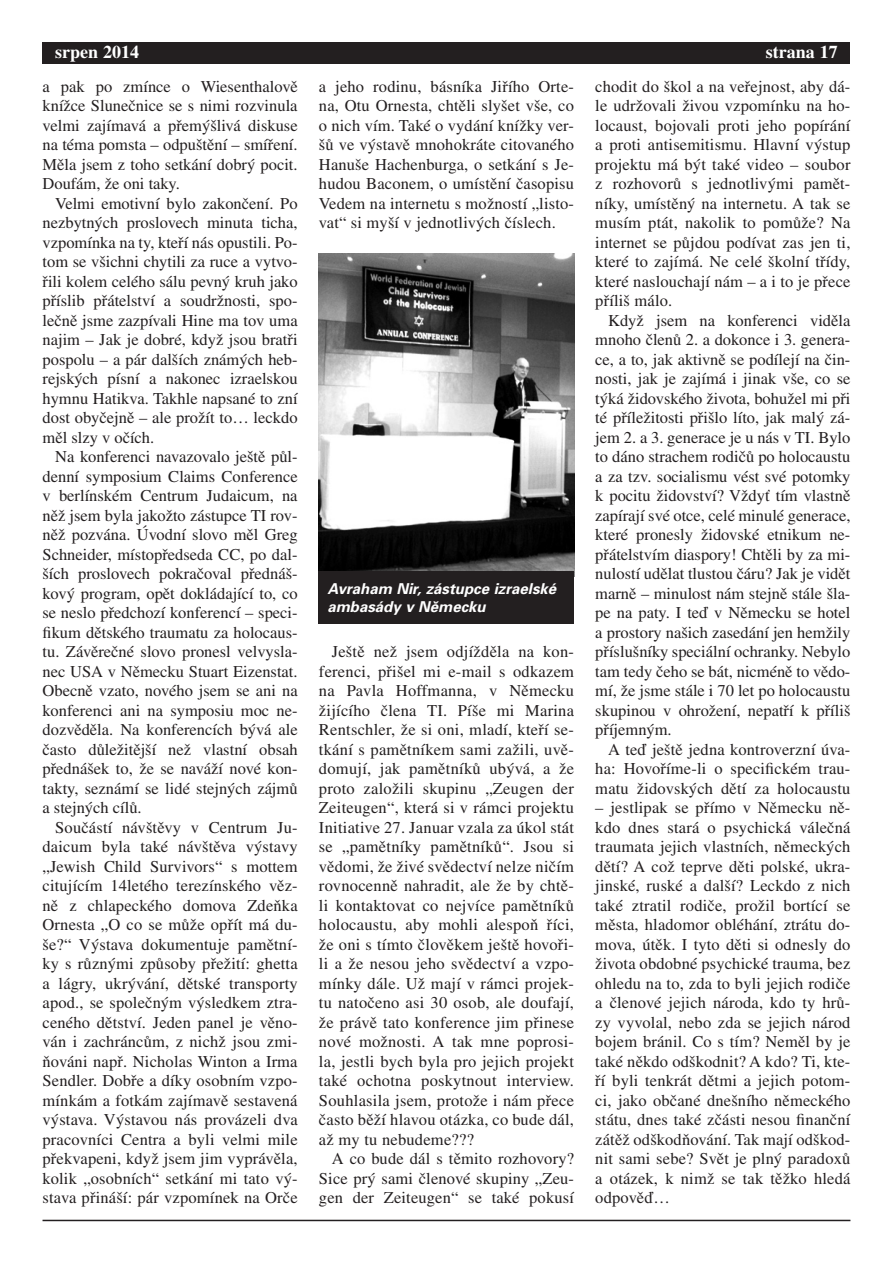
<style>
.page{position:relative;width:893px;height:1263px;background:#fff}
.page>*{position:absolute;margin:0;border:0;box-sizing:border-box;transform-origin:0 0}
.norm_ln{font:700 18px "Times LT Std";color:#fff}
.Normální__web{font:16.5px/19.5px "Times LT Std";letter-spacing:.01em;color:#231f20;text-align:justify}
.popisek_neg{font:italic 700 15px/18px "Univers CE";color:#fff}
</style>
<div class="page">
<hr style="left:43px;top:1220px;width:807px;height:1px;background:#231f20">
<div style="left:43px;top:43px;width:807px;height:21px;background:#231f20"></div>
<img style="left:319px;top:253px;width:255px;height:318px">
<div style="left:319px;top:571px;width:255px;height:53px;background:#231f20"></div>
<p class="norm_ln" style="left:55px;top:41px;width:85px">srpen 2014</p>
<p class="norm_ln" style="left:766px;top:41px;width:73px">strana 17</p>
<p class="Normální__web" style="left:43px;top:76px;width:257px">a pak po zmínce o Wiesenthalově knížce Slunečnice se s nimi rozvinula velmi zajímavá a přemýšlivá diskuse na téma pomsta – odpuštění – smíření.<br>Měla jsem z toho setkání dobrý pocit.<br>Doufám, že oni taky.</p>
<p class="Normální__web" style="left:43px;top:193px;width:257px;text-indent:13px">Velmi emotivní bylo zakončení. Po nezbytných proslovech minuta ticha, vzpomínka na ty, kteří nás opustili. Po&shy;tom se všichni chytili za ruce a vytvo&shy;řili kolem celého sálu pevný kruh jako příslib přátelství a soudržnosti, spo&shy;lečně jsme zazpívali Hine ma tov uma najim – Jak je dobré, když jsou bratři pospolu – a pár dalších známých heb&shy;rejských písní a nakonec izraelskou hymnu Hatikva. Takhle napsané to zní dost obyčejně – ale prožít to… leckdo měl slzy v očích.</p>
<p class="Normální__web" style="left:43px;top:447px;width:257px;text-indent:13px">Na konferenci navazovalo ještě půl&shy;denní symposium Claims Conference v berlínském Centrum Judaicum, na něž jsem byla jakožto zástupce TI rov&shy;něž pozvána. Úvodní slovo měl Greg Schneider, místopředseda CC, po dal&shy;ších proslovech pokračoval přednáš&shy;kový program, opět dokládající to, co se neslo předchozí konferencí – speci&shy;fikum dětského traumatu za holocaus&shy;tu. Závěrečné slovo pronesl velvysla&shy;nec USA v Německu Stuart Eizenstat.<br>Obecně vzato, nového jsem se ani na konferenci ani na symposiu moc ne&shy;dozvěděla. Na konferencích bývá ale často důležitější než vlastní obsah přednášek to, že se naváží nové kon&shy;takty, seznámí se lidé stejných zájmů a stejných cílů.</p>
<p class="Normální__web" style="left:43px;top:817px;width:257px;text-indent:13px">Součástí návštěvy v Centrum Ju&shy;daicum byla také návštěva výstavy „Jewish Child Survivors“ s mottem citujícím 14letého terezínského věz&shy;ně z chlapeckého domova Zdeňka Ornesta „O co se může opřít má du&shy;še?“ Výstava dokumentuje pamětní&shy;ky s různými způsoby přežití: ghetta a lágry, ukrývání, dětské transporty apod., se společným výsledkem ztra&shy;ceného dětství. Jeden panel je věno&shy;ván i zachráncům, z nichž jsou zmi&shy;ňováni např. Nicholas Winton a Irma Sendler. Dobře a díky osobním vzpo&shy;mínkám a fotkám zajímavě sestavená výstava. Výstavou nás provázeli dva pracovníci Centra a byli velmi mile překvapeni, když jsem jim vyprávěla, kolik „osobních“ setkání mi tato vý&shy;stava přináší: pár vzpomínek na Orče</p>
<p class="Normální__web" style="left:319px;top:76px;width:257px">a jeho rodinu, básníka Jiřího Orte&shy;na, Otu Ornesta, chtěli slyšet vše, co o nich vím. Také o vydání knížky ver&shy;šů ve výstavě mnohokráte citovaného Hanuše Hachenburga, o setkání s Je&shy;hudou Baconem, o umístění časopisu Vedem na internetu s možností „listo&shy;vat“ si myší v jednotlivých číslech.</p>
<p class="Normální__web" style="left:595px;top:76px;width:257px">chodit do škol a na veřejnost, aby dá&shy;le udržovali živou vzpomínku na ho&shy;locaust, bojovali proti jeho popírání a proti antisemitismu. Hlavní výstup projektu má být také video – soubor z rozhovorů s jednotlivými pamět&shy;níky, umístěný na internetu. A tak se musím ptát, nakolik to pomůže? Na internet se půjdou podívat zas jen ti, které to zajímá. Ne celé školní třídy, které naslouchají nám – a i to je přece příliš málo.</p>
<p class="Normální__web" style="left:595px;top:310px;width:257px;text-indent:13px">Když jsem na konferenci viděla mnoho členů 2. a dokonce i 3. genera&shy;ce, a to, jak aktivně se podílejí na čin&shy;nosti, jak je zajímá i jinak vše, co se týká židovského života, bohužel mi při té příležitosti přišlo líto, jak malý zá&shy;jem 2. a 3. generace je u nás v TI. Bylo to dáno strachem rodičů po holocaustu a za tzv. socialismu vést své potomky k pocitu židovství? Vždyť tím vlastně zapírají své otce, celé minulé generace, které pronesly židovské etnikum ne&shy;přátelstvím diaspory! Chtěli by za mi&shy;nulostí udělat tlustou čáru? Jak je vidět marně – minulost nám stejně stále šla&shy;pe na paty. I teď v Německu se hotel a prostory našich zasedání jen hemžily příslušníky speciální ochranky. Nebylo tam tedy čeho se bát, nicméně to vědo&shy;mí, že jsme stále i 70 let po holocaustu skupinou v ohrožení, nepatří k příliš příjemným.</p>
<p class="Normální__web" style="left:595px;top:739px;width:257px;text-indent:13px">A teď ještě jedna kontroverzní úva&shy;ha: Hovoříme-li o specifickém trau&shy;matu židovských dětí za holocaustu</p>
<p class="Normální__web" style="left:595px;top:798px;width:257px">– jestlipak se přímo v Německu ně&shy;kdo dnes stará o psychická válečná traumata jejich vlastních, německých dětí? A což teprve děti polské, ukra&shy;jinské, ruské a další? Leckdo z nich také ztratil rodiče, prožil bortící se města, hladomor obléhání, ztrátu do&shy;mova, útěk. I tyto děti si odnesly do života obdobné psychické trauma, bez ohledu na to, zda to byli jejich rodiče a členové jejich národa, kdo ty hrů&shy;zy vyvolal, nebo zda se jejich národ bojem bránil. Co s tím? Neměl by je také někdo odškodnit? A kdo? Ti, kte&shy;ří byli tenkrát dětmi a jejich potom&shy;ci, jako občané dnešního německého státu, dnes také zčásti nesou finanční zátěž odškodňování. Tak mají odškod&shy;nit sami sebe? Svět je plný paradoxů a otázek, k nimž se tak těžko hledá odpověď…</p>
<p class="popisek_neg" style="left:327px;top:580px;width:230px">Avraham Nir, zástupce izraelské ambasády v Německu</p>
<p class="Normální__web" style="left:319px;top:642px;width:257px;text-indent:13px">Ještě než jsem odjížděla na kon&shy;ferenci, přišel mi e-mail s odkazem na Pavla Hoffmanna, v Německu žijícího člena TI. Píše mi Marina Rentschler, že si oni, mladí, kteří se&shy;tkání s pamětníkem sami zažili, uvě&shy;domují, jak pamětníků ubývá, a že proto založili skupinu „Zeugen der Zeiteugen“, která si v rámci projektu Initiative 27. Januar vzala za úkol stát se „pamětníky pamětníků“. Jsou si vědomi, že živé svědectví nelze ničím rovnocenně nahradit, ale že by chtě&shy;li kontaktovat co nejvíce pamětníků holocaustu, aby mohli alespoň říci, že oni s tímto člověkem ještě hovoři&shy;li a že nesou jeho svědectví a vzpo&shy;mínky dále. Už mají v rámci projek&shy;tu natočeno asi 30 osob, ale doufají, že právě tato konference jim přinese nové možnosti. A tak mne poprosi&shy;la, jestli bych byla pro jejich projekt také ochotna poskytnout interview.<br>Souhlasila jsem, protože i nám přece často běží hlavou otázka, co bude dál, až my tu nebudeme???</p>
<p class="Normální__web" style="left:319px;top:1149px;width:257px;text-indent:13px">A co bude dál s těmito rozhovory?<br>Sice prý sami členové skupiny „Zeu&shy;gen der Zeiteugen“ se také pokusí</p>
</div>
